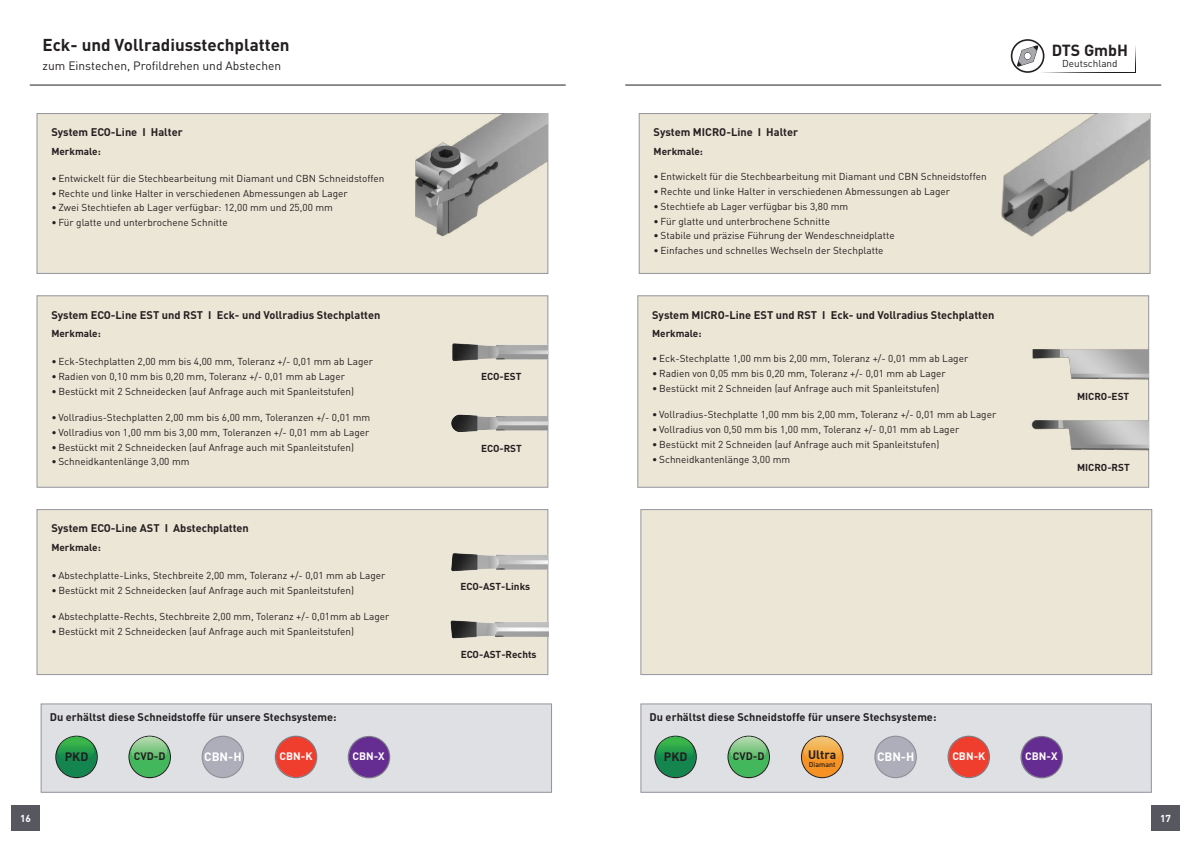
<style>
.page{position:relative;width:1191px;height:842px;background:#fff}
.page>*{position:absolute;margin:0;border:0;box-sizing:border-box;transform-origin:0 0}
.t1{font:700 17px "DIN Pro";color:#231f20}
.t2{font:700 15.9px "DIN Pro";color:#231f20}
.t3{font:700 12.1px "DIN Pro";color:#231f20}
.t4{font:700 12.1px "DIN Pro";color:#fff}
.t5{font:12px "DIN Pro";color:#231f20}
.t6{font:700 11px "DIN Pro";color:#231f20}
.t7{font:700 10.8px "DIN Pro";color:#231f20}
.t8{font:700 10.7px "DIN Pro";color:#fff}
.t9{font:10px "DIN Pro";color:#231f20}
.t10{font:700 10px "DIN Pro";color:#231f20}
.t11{font:700 10px "DIN Pro";color:#fff}
.t12{font:9.9px "DIN Pro";color:#231f20}
.t13{font:500 7.1px "DIN Pro";color:#231f20}
</style>
<div class="page">
<div style="left:640px;top:509px;width:512px;height:166px;background:#ece6d6"></div>
<div style="left:37px;top:113px;width:511px;height:161px;background:#ece6d6"></div>
<div style="left:639px;top:113px;width:511px;height:161px;background:#ece6d6"></div>
<div style="left:637px;top:295px;width:512px;height:192px;background:#ece6d6"></div>
<div style="left:37px;top:295px;width:511px;height:192px;background:#ece6d6"></div>
<div style="left:37px;top:509px;width:511px;height:166px;background:#ece6d6"></div>
<img style="left:400px;top:113px;width:148px;height:133px">
<img style="left:999px;top:347px;width:149px;height:34px">
<img style="left:999px;top:418px;width:149px;height:34px">
<div style="left:641px;top:704px;width:510px;height:88px;background:#dfe0e4"></div>
<div style="left:641px;top:704px;width:510px;height:88px;border:1px solid #94949d"></div>
<div style="left:41px;top:704px;width:510px;height:88px;background:#dfe0e4"></div>
<div style="left:41px;top:704px;width:510px;height:88px;border:1px solid #94949d"></div>
<img style="left:990px;top:114px;width:160px;height:138px">
<img style="left:451px;top:342px;width:97px;height:19px">
<img style="left:450px;top:413px;width:98px;height:20px">
<img style="left:450px;top:619px;width:98px;height:20px">
<img style="left:450px;top:552px;width:98px;height:19px">
<div style="left:1151px;top:805px;width:28px;height:26px;background:#575760"></div>
<div style="left:11px;top:805px;width:29px;height:26px;background:#575760"></div>
<svg style="left:1044px;top:72px;width:91px;height:1px"></svg>
<svg style="left:1135px;top:46px;width:1px;height:26px"></svg>
<svg style="left:1010px;top:39px;width:34px;height:34px"></svg>
<hr style="left:30px;top:85px;width:536px;height:1px;background:#231f20">
<hr style="left:625px;top:85px;width:536px;height:1px;background:#231f20">
<svg style="left:202px;top:736px;width:42px;height:42px"></svg>
<div style="left:203px;top:737px;width:40px;height:40px;background:#adaeb9;border-radius:20px"></div>
<svg style="left:348px;top:736px;width:42px;height:42px"></svg>
<div style="left:349px;top:737px;width:40px;height:40px;background:#652d91;border-radius:20px"></div>
<svg style="left:275px;top:736px;width:42px;height:42px"></svg>
<div style="left:276px;top:737px;width:40px;height:40px;background:#ef3e2e;border-radius:20px"></div>
<svg style="left:55px;top:736px;width:43px;height:42px"></svg>
<div style="left:56px;top:737px;width:41px;height:40px;background:#15854f;border-radius:20px"></div>
<svg style="left:59px;top:737px;width:36px;height:20px"></svg>
<svg style="left:128px;top:736px;width:43px;height:42px"></svg>
<div style="left:129px;top:737px;width:41px;height:40px;background:#43b75c;border-radius:20px"></div>
<svg style="left:132px;top:737px;width:36px;height:23px"></svg>
<svg style="left:874px;top:736px;width:43px;height:42px"></svg>
<div style="left:875px;top:737px;width:40px;height:40px;background:#adaeb9;border-radius:20px"></div>
<svg style="left:1020px;top:736px;width:42px;height:42px"></svg>
<div style="left:1021px;top:737px;width:41px;height:40px;background:#652d91;border-radius:20px"></div>
<svg style="left:947px;top:736px;width:43px;height:42px"></svg>
<div style="left:948px;top:737px;width:41px;height:40px;background:#ef3e2e;border-radius:20px"></div>
<svg style="left:654px;top:736px;width:43px;height:42px"></svg>
<div style="left:655px;top:737px;width:41px;height:40px;background:#15854f;border-radius:20px"></div>
<svg style="left:657px;top:737px;width:36px;height:21px"></svg>
<svg style="left:727px;top:736px;width:43px;height:42px"></svg>
<div style="left:728px;top:737px;width:41px;height:40px;background:#43b75c;border-radius:20px"></div>
<svg style="left:730px;top:737px;width:36px;height:23px"></svg>
<svg style="left:801px;top:736px;width:42px;height:42px"></svg>
<svg style="left:802px;top:737px;width:40px;height:40px;background:#e6a351"></svg>
<h1 class="t1" style="left:43px;top:34px;width:249px">Eck- und Vollradiusstechplatten</h1>
<p class="t5" style="left:43px;top:58px;width:240px">zum Einstechen, Profildrehen und Abstechen</p>
<p class="t6" style="left:51px;top:125px;width:133px">System ECO-Line I Halter</p>
<p class="t10" style="left:51px;top:145px;width:51px">Merkmale:</p>
<p class="t9" style="left:51px;top:171px;width:334px">• Entwickelt für die Stechbearbeitung mit Diamant und CBN Schneidstoffen</p>
<p class="t9" style="left:51px;top:186px;width:298px">• Rechte und linke Halter in verschiedenen Abmessungen ab Lager</p>
<p class="t9" style="left:51px;top:201px;width:283px">• Zwei Stechtiefen ab Lager verfügbar: 12,00 mm und 25,00 mm</p>
<p class="t9" style="left:51px;top:216px;width:178px">• Für glatte und unterbrochene Schnitte</p>
<p class="t6" style="left:51px;top:307px;width:330px">System ECO-Line EST und RST I Eck- und Vollradius Stechplatten</p>
<p class="t10" style="left:51px;top:327px;width:51px">Merkmale:</p>
<p class="t9" style="left:51px;top:355px;width:323px">• Eck-Stechplatten 2,00 mm bis 4,00 mm, Toleranz +/- 0,01 mm ab Lager</p>
<p class="t9" style="left:51px;top:369px;width:295px">• Radien von 0,10 mm bis 0,20 mm, Toleranz +/- 0,01 mm ab Lager</p>
<p class="t9" style="left:51px;top:384px;width:304px">• Bestückt mit 2 Schneidecken (auf Anfrage auch mit Spanleitstufen)</p>
<p class="t9" style="left:51px;top:410px;width:320px">• Vollradius-Stechplatten 2,00 mm bis 6,00 mm, Toleranzen +/- 0,01 mm</p>
<p class="t9" style="left:51px;top:425px;width:319px">• Vollradius von 1,00 mm bis 3,00 mm, Toleranzen +/- 0,01 mm ab Lager</p>
<p class="t9" style="left:51px;top:440px;width:304px">• Bestückt mit 2 Schneidecken (auf Anfrage auch mit Spanleitstufen)</p>
<p class="t9" style="left:51px;top:455px;width:140px">• Schneidkantenlänge 3,00 mm</p>
<p class="t6" style="left:51px;top:521px;width:199px">System ECO-Line AST I Abstechplatten</p>
<p class="t10" style="left:51px;top:541px;width:51px">Merkmale:</p>
<p class="t9" style="left:51px;top:568px;width:335px">• Abstechplatte-Links, Stechbreite 2,00 mm, Toleranz +/- 0,01 mm ab Lager</p>
<p class="t9" style="left:51px;top:583px;width:304px">• Bestückt mit 2 Schneidecken (auf Anfrage auch mit Spanleitstufen)</p>
<p class="t9" style="left:51px;top:609px;width:339px">• Abstechplatte-Rechts, Stechbreite 2,00 mm, Toleranz +/- 0,01mm ab Lager</p>
<p class="t9" style="left:51px;top:624px;width:304px">• Bestückt mit 2 Schneidecken (auf Anfrage auch mit Spanleitstufen)</p>
<p class="t10" style="left:481px;top:370px;width:42px">ECO-EST</p>
<p class="t10" style="left:481px;top:441px;width:42px">ECO-RST</p>
<p class="t10" style="left:460px;top:580px;width:71px">ECO-AST-Links</p>
<p class="t10" style="left:461px;top:647px;width:77px">ECO-AST-Rechts</p>
<p class="t6" style="left:653px;top:125px;width:146px">System MICRO-Line I Halter</p>
<p class="t10" style="left:653px;top:145px;width:51px">Merkmale:</p>
<p class="t9" style="left:653px;top:170px;width:334px">• Entwickelt für die Stechbearbeitung mit Diamant und CBN Schneidstoffen</p>
<p class="t9" style="left:653px;top:184px;width:298px">• Rechte und linke Halter in verschiedenen Abmessungen ab Lager</p>
<p class="t9" style="left:653px;top:199px;width:196px">• Stechtiefe ab Lager verfügbar bis 3,80 mm</p>
<p class="t9" style="left:653px;top:214px;width:178px">• Für glatte und unterbrochene Schnitte</p>
<p class="t9" style="left:653px;top:229px;width:243px">• Stabile und präzise Führung der Wendeschneidplatte</p>
<p class="t9" style="left:653px;top:244px;width:231px">• Einfaches und schnelles Wechseln der Stechplatte</p>
<p class="t6" style="left:652px;top:307px;width:344px">System MICRO-Line EST und RST I Eck- und Vollradius Stechplatten</p>
<p class="t10" style="left:652px;top:327px;width:51px">Merkmale:</p>
<p class="t9" style="left:652px;top:352px;width:317px">• Eck-Stechplatte 1,00 mm bis 2,00 mm, Toleranz +/- 0,01 mm ab Lager</p>
<p class="t9" style="left:652px;top:367px;width:295px">• Radien von 0,05 mm bis 0,20 mm, Toleranz +/- 0,01 mm ab Lager</p>
<p class="t9" style="left:652px;top:381px;width:289px">• Bestückt mit 2 Schneiden (auf Anfrage auch mit Spanleitstufen)</p>
<p class="t9" style="left:652px;top:408px;width:345px">• Vollradius-Stechplatte 1,00 mm bis 2,00 mm, Toleranz +/- 0,01 mm ab Lager</p>
<p class="t9" style="left:652px;top:422px;width:308px">• Vollradius von 0,50 mm bis 1,00 mm, Toleranz +/- 0,01 mm ab Lager</p>
<p class="t9" style="left:652px;top:437px;width:289px">• Bestückt mit 2 Schneiden (auf Anfrage auch mit Spanleitstufen)</p>
<p class="t9" style="left:652px;top:452px;width:140px">• Schneidkantenlänge 3,00 mm</p>
<p class="t6" style="left:50px;top:709px;width:288px">Du erhältst diese Schneidstoffe für unsere Stechsysteme:</p>
<p class="t6" style="left:649px;top:709px;width:288px">Du erhältst diese Schneidstoffe für unsere Stechsysteme:</p>
<h2 class="t2" style="left:1051px;top:40px;width:78px">DTS GmbH</h2>
<p class="t12" style="left:1062px;top:57px;width:57px">Deutschland</p>
<p class="t10" style="left:1077px;top:389px;width:54px">MICRO-EST</p>
<p class="t10" style="left:1077px;top:460px;width:54px">MICRO-RST</p>
<p class="t3" style="left:65px;top:748px;width:25px">PKD</p>
<p class="t7" style="left:134px;top:749px;width:33px">CVD-D</p>
<p class="t4" style="left:204px;top:748px;width:39px">CBN-H</p>
<p class="t8" style="left:279px;top:749px;width:34px">CBN-K</p>
<p class="t8" style="left:352px;top:749px;width:34px">CBN-X</p>
<p class="t3" style="left:664px;top:748px;width:25px">PKD</p>
<p class="t7" style="left:733px;top:749px;width:33px">CVD-D</p>
<p class="t3" style="left:808px;top:746px;width:30px">Ultra</p>
<p class="t4" style="left:877px;top:748px;width:39px">CBN-H</p>
<p class="t8" style="left:952px;top:749px;width:34px">CBN-K</p>
<p class="t8" style="left:1025px;top:749px;width:34px">CBN-X</p>
<p class="t13" style="left:809px;top:759px;width:28px">Diamant</p>
<p class="t11" style="left:20px;top:811px;width:12px">16</p>
<p class="t11" style="left:1160px;top:811px;width:12px">17</p>
</div>
